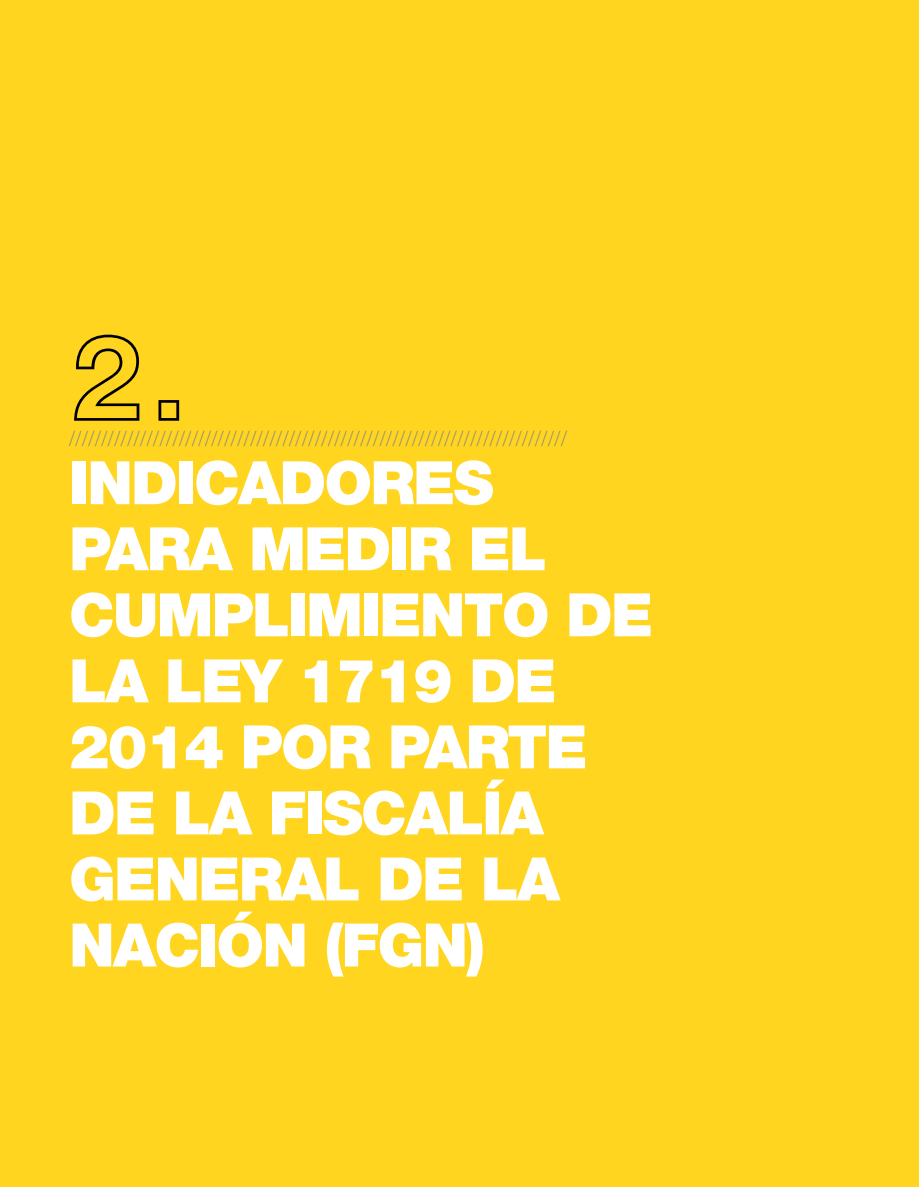
<style>
.page{position:relative;width:919px;height:1187px;background:#fff}
.page>*{position:absolute;margin:0;border:0;box-sizing:border-box;transform-origin:0 0}
.t1{font:121.5px "Helvetica Neue Bold Outline";color:#000}
.t2{font:900 60px/66px "Helvetica Neue";letter-spacing:-.03em;color:#fff}
.t3{font:100 condensed 21px "Helvetica Neue";color:#878787}
</style>
<div class="page">
<div style="left:1px;top:1px;width:917px;height:1185px;background:#ffd520"></div>
<h1 class="t1" style="left:69px;top:300px;width:120px">2.</h1>
<p class="t3" style="left:69px;top:427px;width:499px">/////////////////////////////////////////////////////////////////////////////</p>
<p class="t2" style="left:69px;top:449px;width:585px">INDICADORES<br>PARA MEDIR EL<br>CUMPLIMIENTO DE<br>LA LEY 1719 DE<br>2014 POR PARTE<br>DE LA FISCALÍA<br>GENERAL DE LA<br>NACIÓN (FGN)</p>
</div>
